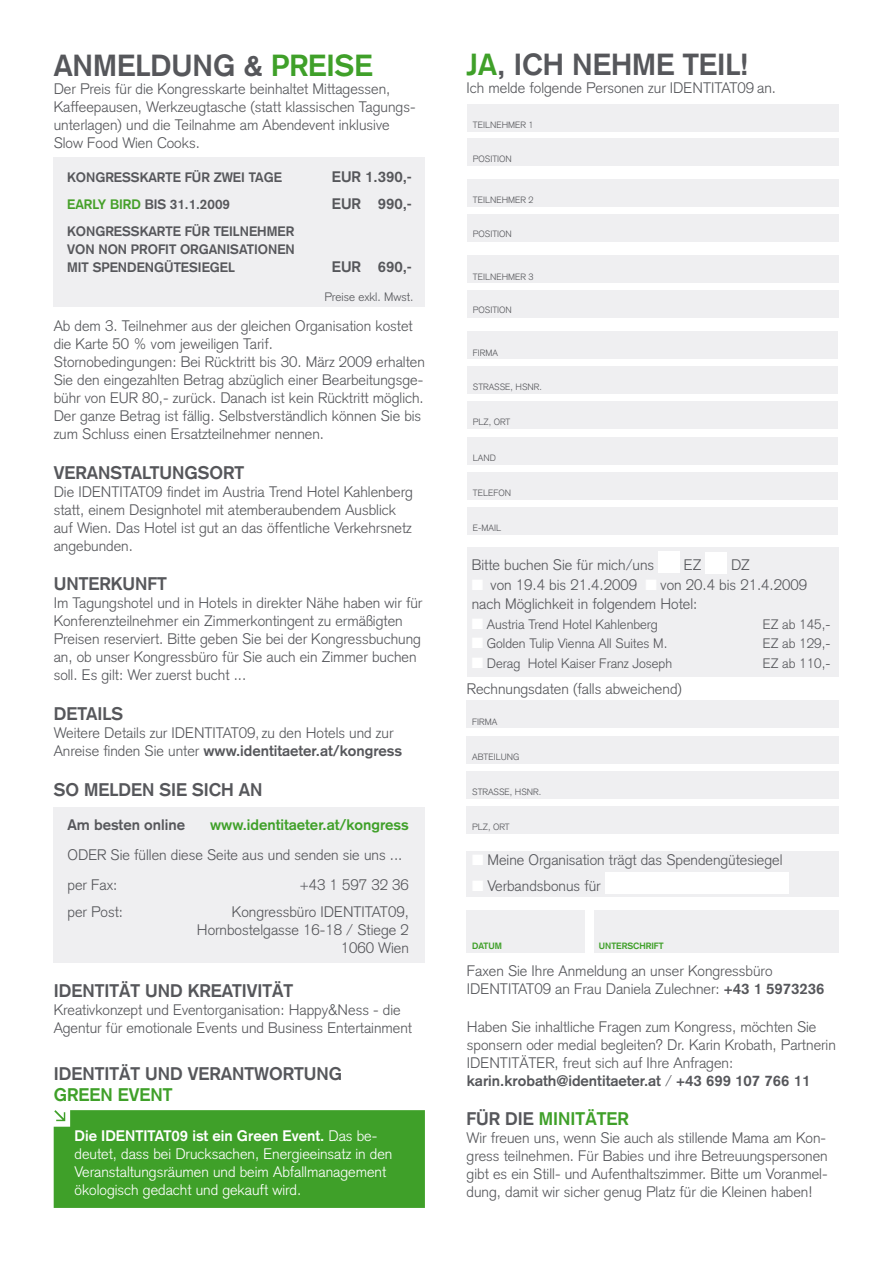
<style>
.page{position:relative;width:893px;height:1263px;background:#fff}
.page>*{position:absolute;margin:0;border:0;box-sizing:border-box;transform-origin:0 0}
.t1{font:700 30px "Akzidenz Grotesk";color:#56575b}
.t2{font:700 18px "Akzidenz Grotesk";color:#56575b}
.t3{font:700 18px "Akzidenz Grotesk";color:#3fa029}
.t4{font:300 15px/18px "Akzidenz Grotesk";color:#56575b}
.t5{font:300 15px/18px "Akzidenz Grotesk";color:#fff}
.t6{font:700 15px/27px "Akzidenz Grotesk";color:#56575b}
.t7{font:700 15px "Akzidenz Grotesk";color:#3fa029}
.t8{font:700 15px "Akzidenz Grotesk";color:#fff}
.t9{font:700 13.5px/27px "Akzidenz Grotesk";color:#56575b}
.t10{font:300 13.5px "Akzidenz Grotesk";color:#56575b}
.t11{font:300 12px "Akzidenz Grotesk";color:#56575b}
.t12{font:300 9px "Akzidenz Grotesk";color:#56575b}
.t13{font:700 9px "Akzidenz Grotesk";color:#3fa029}
.s1{color:#3fa029}
.s2{color:#46a02a}
.s3{font-size:13.5px}
.s4{font-weight:700}
.s5{color:#fff}
.s6{color:#56575b}
</style>
<div class="page">
<div style="left:54px;top:1110px;width:371px;height:98px;background:#3fa029"></div>
<div style="left:468px;top:507px;width:370px;height:28px;background:#efeff1"></div>
<div style="left:468px;top:472px;width:370px;height:27px;background:#efeff1"></div>
<div style="left:468px;top:437px;width:370px;height:27px;background:#efeff1"></div>
<div style="left:468px;top:402px;width:370px;height:27px;background:#efeff1"></div>
<div style="left:468px;top:331px;width:370px;height:28px;background:#efeff1"></div>
<div style="left:468px;top:104px;width:371px;height:27px;background:#efeff1"></div>
<div style="left:468px;top:179px;width:371px;height:28px;background:#efeff1"></div>
<div style="left:468px;top:255px;width:371px;height:28px;background:#efeff1"></div>
<div style="left:468px;top:139px;width:371px;height:27px;background:#efeff1"></div>
<div style="left:468px;top:214px;width:371px;height:27px;background:#efeff1"></div>
<div style="left:468px;top:290px;width:371px;height:27px;background:#efeff1"></div>
<div style="left:468px;top:367px;width:370px;height:27px;background:#efeff1"></div>
<div style="left:54px;top:157px;width:371px;height:150px;background:#efeff1"></div>
<div style="left:54px;top:807px;width:371px;height:156px;background:#efeff1"></div>
<div style="left:467px;top:806px;width:372px;height:27px;background:#efeff1"></div>
<div style="left:467px;top:771px;width:372px;height:27px;background:#efeff1"></div>
<div style="left:467px;top:736px;width:372px;height:27px;background:#efeff1"></div>
<div style="left:467px;top:701px;width:372px;height:27px;background:#efeff1"></div>
<div style="left:467px;top:851px;width:372px;height:45px;background:#efeff1"></div>
<div style="left:605px;top:872px;width:184px;height:22px;background:#fff"></div>
<div style="left:467px;top:547px;width:371px;height:130px;background:#efeff1"></div>
<div style="left:658px;top:552px;width:22px;height:21px;background:#fff"></div>
<div style="left:706px;top:552px;width:21px;height:21px;background:#fff"></div>
<div style="left:467px;top:910px;width:118px;height:43px;background:#efeff1"></div>
<div style="left:594px;top:910px;width:244px;height:43px;background:#efeff1"></div>
<h1 class="t1" style="left:54px;top:48px;width:318px">ANMELDUNG &amp; <span class="s1">PREISE</span></h1>
<p class="t4" style="left:54px;top:80px;width:363px">Der Preis für die Kongresskarte beinhaltet Mittagessen, Kaffeepausen, Werkzeugtasche (statt klassischen Tagungs&shy;unterlagen) und die Teilnahme am Abendevent inklusive Slow Food Wien Cooks.</p>
<p class="t9" style="left:67px;top:164px;width:215px">KONGRESSKARTE FÜR ZWEI TAGE<br><span class="s2">EARLY BIRD</span> BIS 31.1.2009<br>KONGRESSKARTE FÜR TEILNEHME</p>
<p class="t6" style="left:332px;top:164px;width:82px">EUR 1.390,-<br>EUR</p>
<p class="t6" style="left:378px;top:191px;width:36px">990,-</p>
<p class="t9" style="left:67px;top:222px;width:229px;line-height:18px;text-align:justify;text-indent:219px">R VON NON PROFIT ORGANISATIONEN MIT SPE</p>
<p class="t9" style="left:118px;top:254px;width:119px">NDENGÜTESIEGEL</p>
<p class="t6" style="left:332px;top:254px;width:20px">EUR</p>
<p class="t6" style="left:378px;top:254px;width:36px">690,-</p>
<p class="t11" style="left:324px;top:290px;width:91px">Preise exkl. Mwst.</p>
<p class="t4" style="left:54px;top:317px;width:373px">Ab dem 3. Teilnehmer aus der gleichen Organisation kostet die Karte 50 % vom jeweiligen Tarif.<br>Stornobedingungen: Bei Rücktritt bis 30. März 2009 erhalten Sie den eingezahlten Betrag abzüglich einer Bearbeitungsge&shy;bühr von EUR 80,- zurück. Danach ist kein Rücktritt möglich.<br>Der ganze Betrag ist fällig. Selbstverständlich können Sie bis zum Schluss einen Ersatzteilnehmer nennen.</p>
<p class="t2" style="left:54px;top:462px;width:192px">VERANSTALTUNGSORT</p>
<p class="t4" style="left:54px;top:483px;width:361px">Die IDENTITAT09 findet im Austria Trend Hotel Kahlenberg statt, einem Designhotel mit atemberaubendem Ausblick auf Wien. Das Hotel ist gut an das öffentliche Verkehrsnetz angebunden.</p>
<p class="t2" style="left:54px;top:573px;width:115px">UNTERKUNFT</p>
<p class="t4" style="left:54px;top:594px;width:370px">Im Tagungshotel und in Hotels in direkter Nähe haben wir für Konferenzteilnehmer ein Zimmerkontingent zu ermäßigten Preisen reserviert. Bitte geben Sie bei der Kongressbuchung an, ob unser Kongressbüro für Sie auch ein Zimmer buchen soll. Es gilt: Wer zuerst bucht ...</p>
<p class="t2" style="left:54px;top:703px;width:71px">DETAILS</p>
<p class="t4" style="left:54px;top:724px;width:350px">Weitere Details zur IDENTITAT09<span class="s3">,</span> zu den Hotels und zur<br>Anreise finden Sie unter <span class="s4">WWW.IDENTITAETER.AT/KONGRESS</span></p>
<p class="t2" style="left:54px;top:778px;width:210px">SO MELDEN SIE SICH AN</p>
<p class="t6" style="left:68px;top:811px;width:119px">AM BESTEN ONLINE</p>
<p class="t7" style="left:210px;top:816px;width:200px">WWW.IDENTITAETER.AT/KONGRESS</p>
<p class="t4" style="left:68px;top:840px;width:336px;line-height:30px">ODER Sie füllen diese Seite aus und senden sie uns ... per Fax:</p>
<p class="t4" style="left:300px;top:876px;width:111px">+43 1 597 32 36</p>
<p class="t4" style="left:68px;top:903px;width:57px">per Post:</p>
<p class="t4" style="left:197px;top:903px;width:213px;text-align:right">Kongressbüro IDENTITAT09,<br>Hornbostelgasse 16-18 / Stiege 2<br>1060 Wien</p>
<p class="t2" style="left:54px;top:980px;width:40px">IDENTITÄT</p>
<p class="t2" style="left:145px;top:980px;width:123px">UND KREATIVITÄT</p>
<p class="t4" style="left:54px;top:1001px;width:360px">Kreativkonzept und Eventorganisation: Happy&amp;Ness - die<br>Agentur für emotionale Events und Business Entertainment</p>
<p class="t2" style="left:54px;top:1062px;width:290px">IDENTITÄT UND VERANTWORTUNG</p>
<p class="t3" style="left:54px;top:1083px;width:120px">GREEN EVENT</p>
<p class="t8" style="left:75px;top:1126px;width:60px">DIE IDENTITAT</p>
<p class="t5" style="left:75px;top:1126px;width:319px;text-indent:97px"><span class="s4">09 IST EIN GREEN EVENT.</span> Das be&shy;deutet, dass bei Drucksachen, Energieeinsatz in den Veranstaltungsräumen und beim Abfallmanagement ökologisch gedacht und gekauft wird.</p>
<h1 class="t1" style="left:467px;top:47px;width:147px"><span class="s1">JA</span>, ICH NEHME</h1>
<h1 class="t1" style="left:683px;top:47px;width:67px">TEIL!</h1>
<p class="t4" style="left:467px;top:79px;width:311px">Ich melde folgende Personen zur IDENTITAT09 an.</p>
<p class="t12" style="left:473px;top:120px;width:24px">tei lneh</p>
<p class="t12" style="left:508px;top:120px;width:27px">mer 1</p>
<p class="t12" style="left:473px;top:153px;width:37px">Position</p>
<p class="t12" style="left:473px;top:195px;width:24px">tei lneh</p>
<p class="t12" style="left:508px;top:195px;width:27px">mer 2</p>
<p class="t12" style="left:473px;top:229px;width:37px">Position</p>
<p class="t12" style="left:473px;top:271px;width:24px">tei lneh</p>
<p class="t12" style="left:508px;top:271px;width:27px">mer 3</p>
<p class="t12" style="left:473px;top:305px;width:37px">Position</p>
<p class="t12" style="left:473px;top:347px;width:24px">Firma</p>
<p class="t12" style="left:473px;top:382px;width:23px">St raSSe</p>
<p class="t12" style="left:511px;top:382px;width:33px">, Hsnr.</p>
<p class="t12" style="left:473px;top:417px;width:37px">PLZ, Ort</p>
<p class="t12" style="left:473px;top:452px;width:6px">Land</p>
<p class="t12" style="left:473px;top:487px;width:36px">Telefon</p>
<p class="t12" style="left:473px;top:522px;width:30px">E-Mai l</p>
<p class="t4" style="left:472px;top:556px;width:184px">Bitte buchen Sie für mich/uns</p>
<p class="t4" style="left:684px;top:556px;width:18px">EZ</p>
<p class="t4" style="left:731px;top:556px;width:20px">DZ</p>
<p class="t4" style="left:472px;top:575px;width:337px;line-height:19.5px"><span class="s5">■</span> von 19.4 bis 21.4.2009 <span class="s5">■</span> von 20.4 bis 21.4.2009 nach Möglichkeit in folgendem Hotel:</p>
<p class="t10" style="left:472px;top:616px;width:188px"><span class="s5">■</span> Austria Trend Hotel Kahlenberg</p>
<p class="t10" style="left:763px;top:616px;width:69px">EZ ab 145,-</p>
<p class="t10" style="left:472px;top:636px;width:197px"><span class="s5">■</span> Golden Tulip Vienna All Suites M.</p>
<p class="t10" style="left:763px;top:636px;width:69px">EZ ab 129,-</p>
<p class="t10" style="left:472px;top:655px;width:202px"><span class="s5">■</span> Derag Hotel Kaiser Franz Joseph</p>
<p class="t10" style="left:763px;top:655px;width:69px">EZ ab 110,-</p>
<p class="t4" style="left:467px;top:680px;width:217px">Rechnungsdaten (falls abweichend)</p>
<p class="t12" style="left:472px;top:716px;width:24px">Firma</p>
<p class="t12" style="left:472px;top:751px;width:11px">Abtei</p>
<p class="t12" style="left:496px;top:751px;width:18px">lung</p>
<p class="t12" style="left:472px;top:787px;width:23px">St raSSe</p>
<p class="t12" style="left:510px;top:787px;width:33px">, Hsnr.</p>
<p class="t12" style="left:472px;top:821px;width:37px">PLZ, Ort</p>
<p class="t4" style="left:472px;top:851px;width:312px"><span class="s5">■</span> Meine Organisation trägt das Spendengütesiegel</p>
<p class="t4" style="left:472px;top:876px;width:130px"><span class="s5">■</span> Verbandsbonus für</p>
<p class="t13" style="left:472px;top:941px;width:30px">DATUM</p>
<p class="t13" style="left:599px;top:941px;width:66px">UNTERSCHRIFT</p>
<p class="t4" style="left:467px;top:961px;width:359px">Faxen Sie Ihre Anmeldung an unser Kongressbüro<br>IDENTITAT09 an Frau Daniela Zulechner: <span class="s4">+43 1 5973236</span></p>
<p class="t4" style="left:467px;top:1018px;width:370px">Haben Sie inhaltliche Fragen zum Kongress, möchten Sie sponsern oder medial begleiten? Dr. Karin Krobath, Partnerin IDENTITÄTER, freut sich auf Ihre Anfragen:<br><span class="s4">KARIN.KROBATH@IDENTITAETER.AT</span> / <span class="s4">+43 699 107 766 11</span></p>
<p class="t3" style="left:467px;top:1108px;width:164px"><span class="s6">FÜR DIE</span> MINITÄTER</p>
<p class="t4" style="left:467px;top:1128px;width:363px;text-align:justify">Wir freuen uns, wenn Sie auch als stillende Mama am Kon&shy;gress teilnehmen. Für Babies und ihre Betreuungspersonen gibt es ein Still- und Aufenthaltszimmer. Bitte um Voranmel&shy;dung, damit wir sicher genug Platz für die Kleinen haben!</p>
</div>
